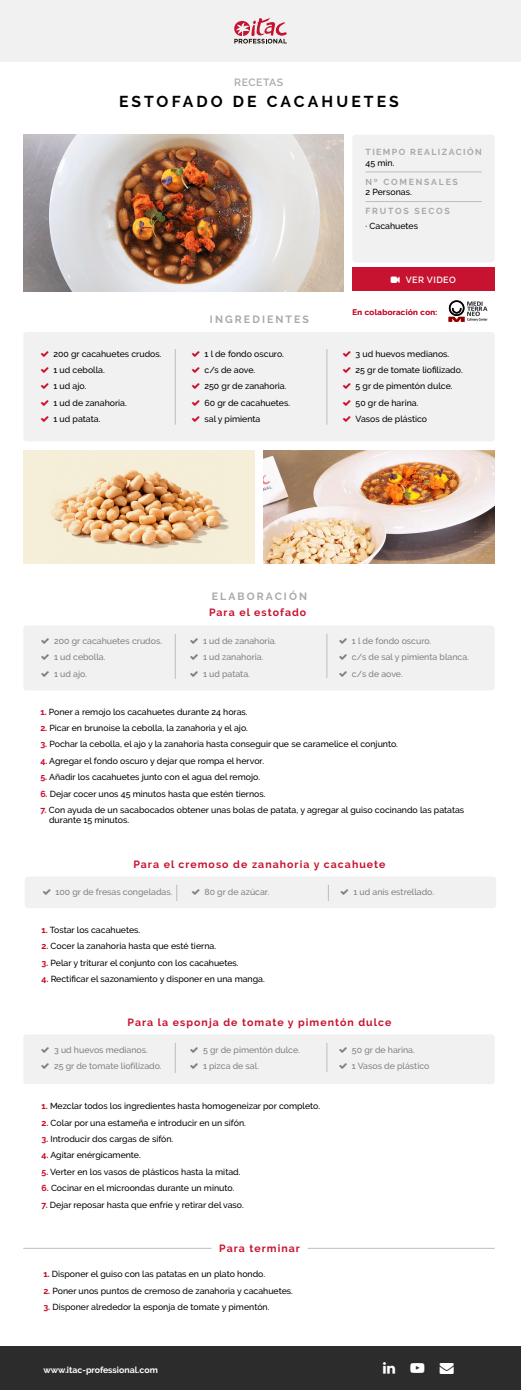
<style>
.page{position:relative;width:521px;height:1390px;background:#fff}
.page>*{position:absolute;margin:0;border:0;box-sizing:border-box;transform-origin:0 0}
.t1{font:700 15.75px "Raleway";letter-spacing:.2em;color:#000}
.t2{font:700 10.5px "Raleway";letter-spacing:.1em;color:#c71330}
.t3{font:700 10.5px "Raleway";letter-spacing:.2em;color:#a9a9a9}
.t4{font:600 10.5px "Raleway";letter-spacing:.045em;color:#a9a9a9}
.t5{font:600 9.01px "Raleway";letter-spacing:.05em;color:#fff}
.t6{font:500 8.75px/16.4px "Raleway";color:#000}
.t7{font:500 8.75px/16.4px "Raleway";color:#808080}
.t8{font:700 8.75px "Raleway";color:#fff}
.t9{font:700 8.75px "Raleway";letter-spacing:.185em;color:#a9a9a9}
.t10{font:700 8.75px "Raleway";letter-spacing:.16em;color:#a9a9a9}
.t11{font:600 7.88px "Raleway";letter-spacing:.05em;color:#c71330}
.s1{font-weight:700;color:#c90b2d}
</style>
<div class="page">
<img style="left:448px;top:300px;width:40px;height:22px">
<div style="left:0;top:0;width:521px;height:61px;background:#f1f1f1"></div>
<div style="left:0;top:1346px;width:521px;height:43px;background:#2c2c2c"></div>
<div style="left:23px;top:332px;width:472px;height:109px;background:#f1f1f1;border-radius:4px"></div>
<div style="left:352px;top:135px;width:143px;height:127px;background:#f1f1f1;border-radius:4px"></div>
<div style="left:352px;top:267px;width:143px;height:24px;background:#c71330"></div>
<hr style="left:366px;top:172px;width:116px;height:1px;background:#bdbdbd">
<hr style="left:365px;top:201px;width:117px;height:1px;background:#bdbdbd">
<img style="left:23px;top:135px;width:321px;height:156px">
<svg style="left:234px;top:18px;width:53px;height:26px"></svg>
<hr style="left:175px;top:349px;width:1px;height:75px;background:#bdbdbd">
<hr style="left:327px;top:349px;width:1px;height:75px;background:#bdbdbd">
<div style="left:23px;top:625px;width:472px;height:65px;background:#f1f1f1;border-radius:4px"></div>
<hr style="left:175px;top:634px;width:1px;height:45px;background:#bdbdbd">
<hr style="left:327px;top:634px;width:1px;height:44px;background:#bdbdbd">
<div style="left:23px;top:1034px;width:472px;height:50px;background:#f1f1f1;border-radius:4px"></div>
<hr style="left:175px;top:1042px;width:1px;height:30px;background:#bdbdbd">
<hr style="left:327px;top:1042px;width:1px;height:30px;background:#bdbdbd">
<hr style="left:23px;top:1248px;width:188px;height:1px;background:#bdbdbd">
<hr style="left:308px;top:1248px;width:187px;height:1px;background:#bdbdbd">
<img style="left:23px;top:450px;width:232px;height:114px">
<img style="left:263px;top:450px;width:232px;height:114px">
<div style="left:25px;top:876px;width:471px;height:32px;background:#f1f1f1;border-radius:4px"></div>
<svg style="left:177px;top:885px;width:1px;height:16px"></svg>
<svg style="left:328px;top:885px;width:1px;height:16px"></svg>
<p class="t4" style="left:234px;top:76px;width:50px">RECETAS</p>
<h1 class="t1" style="left:119px;top:92px;width:281px">ESTOFADO DE CACAHUETES</h1>
<p class="t10" style="left:365px;top:147px;width:118px">TIEMPO REALIZACIÓN</p>
<p class="t6" style="left:365px;top:154px;width:30px">45 min.</p>
<p class="t9" style="left:365px;top:176px;width:94px">Nº COMENSALES</p>
<p class="t6" style="left:365px;top:184px;width:48px">2 Personas.</p>
<p class="t9" style="left:365px;top:206px;width:86px">FRUTOS SECOS</p>
<p class="t6" style="left:365px;top:218px;width:54px">· Cacahuetes</p>
<p class="t3" style="left:210px;top:314px;width:100px">INGREDIENTES</p>
<p class="t5" style="left:406px;top:275px;width:52px">VER VIDEO</p>
<p class="t11" style="left:352px;top:308px;width:87px">En colaboración con:</p>
<p class="t6" style="left:53px;top:345px;width:110px">200 gr cacahuetes crudos.<br>1 ud cebolla.<br>1 ud ajo.<br>1 ud de zanahoria.<br>1 ud patata.</p>
<p class="t6" style="left:204px;top:345px;width:87px">1 l de fondo oscuro. c/s de aove.<br>250 gr de zanahoria.<br>60 gr de cacahuetes. sal y pimienta</p>
<p class="t6" style="left:355px;top:345px;width:109px">3 ud huevos medianos.<br>25 gr de tomate liofilizado.<br>5 gr de pimentón dulce.<br>50 gr de harina.<br>Vasos de plástico</p>
<p class="t3" style="left:212px;top:590px;width:97px">ELABORACIÓN</p>
<p class="t2" style="left:209px;top:606px;width:99px">Para el estofado</p>
<p class="t7" style="left:54px;top:632px;width:110px">200 gr cacahuetes crudos.<br>1 ud cebolla.<br>1 ud ajo.</p>
<p class="t7" style="left:203px;top:632px;width:75px">1 ud de zanahoria.<br>1 ud zanahoria.<br>1 ud patata.</p>
<p class="t7" style="left:352px;top:632px;width:119px">1 l de fondo oscuro.<br>c/s de sal y pimienta blanca. c/s de aove.</p>
<p class="t6" style="left:40px;top:703px;width:209px"><span class="s1">1.</span> Poner a remojo los cacahuetes durante 24 horas.</p>
<p class="t6" style="left:40px;top:719px;width:209px"><span class="s1">2.</span> Picar en brunoise la cebolla, la zanahoria y el ajo.</p>
<p class="t6" style="left:40px;top:736px;width:359px"><span class="s1">3.</span> Pochar la cebolla, el ajo y la zanahoria hasta conseguir que se caramelice el conjunto.</p>
<p class="t6" style="left:40px;top:752px;width:225px"><span class="s1">4.</span> Agregar el fondo oscuro y dejar que rompa el hervor.</p>
<p class="t6" style="left:40px;top:769px;width:221px"><span class="s1">5.</span> Añadir los cacahuetes junto con el agua del remojo.</p>
<p class="t6" style="left:40px;top:785px;width:227px"><span class="s1">6.</span> Dejar cocer unos 45 minutos hasta que estén tiernos.</p>
<p class="t6" style="left:49px;top:804px;width:417px;line-height:10.5px;text-indent:-9px"><span class="s1">7.</span> Con ayuda de un sacabocados obtener unas bolas de patata, y agregar al guiso cocinando las patatas durante 15 minutos.</p>
<p class="t2" style="left:133px;top:858px;width:254px">Para el cremoso de zanahoria y cacahuete</p>
<p class="t7" style="left:56px;top:883px;width:119px">100 gr de fresas congeladas.</p>
<p class="t7" style="left:204px;top:883px;width:67px">80 gr de azúcar.</p>
<p class="t7" style="left:353px;top:883px;width:82px">1 ud anís estrellado.</p>
<p class="t6" style="left:42px;top:921px;width:100px"><span class="s1">1.</span> Tostar los cacahuetes.</p>
<p class="t6" style="left:42px;top:938px;width:176px"><span class="s1">2.</span> Cocer la zanahoria hasta que esté tierna.</p>
<p class="t6" style="left:42px;top:954px;width:199px"><span class="s1">3.</span> Pelar y triturar el conjunto con los cacahuetes.</p>
<p class="t6" style="left:42px;top:970px;width:225px"><span class="s1">4.</span> Rectificar el sazonamiento y disponer en una manga.</p>
<p class="t2" style="left:128px;top:1016px;width:265px">Para la esponja de tomate y pimentón dulce</p>
<p class="t7" style="left:54px;top:1041px;width:109px">3 ud huevos medianos.<br>25 gr de tomate liofilizado.</p>
<p class="t7" style="left:203px;top:1041px;width:99px">5 gr de pimentón dulce.<br>1 pizca de sal.</p>
<p class="t7" style="left:352px;top:1041px;width:79px">50 gr de harina.<br>1 Vasos de plástico</p>
<p class="t6" style="left:42px;top:1097px;width:280px"><span class="s1">1.</span> Mezclar todos los ingredientes hasta homogeneizar por completo.</p>
<p class="t6" style="left:42px;top:1114px;width:206px"><span class="s1">2.</span> Colar por una estameña e introducir en un sifón.</p>
<p class="t6" style="left:42px;top:1130px;width:133px"><span class="s1">3.</span> Introducir dos cargas de sifón.</p>
<p class="t6" style="left:42px;top:1147px;width:101px"><span class="s1">4.</span> Agitar enérgicamente.</p>
<p class="t6" style="left:42px;top:1163px;width:200px"><span class="s1">5.</span> Verter en los vasos de plásticos hasta la mitad.</p>
<p class="t6" style="left:42px;top:1179px;width:194px"><span class="s1">6.</span> Cocinar en el microondas durante un minuto.</p>
<p class="t6" style="left:42px;top:1196px;width:204px"><span class="s1">7.</span> Dejar reposar hasta que enfríe y retirar del vaso.</p>
<p class="t2" style="left:219px;top:1241px;width:82px">Para terminar</p>
<p class="t6" style="left:43px;top:1265px;width:223px"><span class="s1">1.</span> Disponer el guiso con las patatas en un plato hondo.</p>
<p class="t6" style="left:43px;top:1282px;width:251px"><span class="s1">2.</span> Poner unos puntos de cremoso de zanahoria y cacahuetes.</p>
<p class="t6" style="left:43px;top:1298px;width:228px"><span class="s1">3.</span> Disponer alrededor la esponja de tomate y pimentón.</p>
<p class="t8" style="left:43px;top:1364px;width:116px">www.itac-professional.com</p>
</div>
